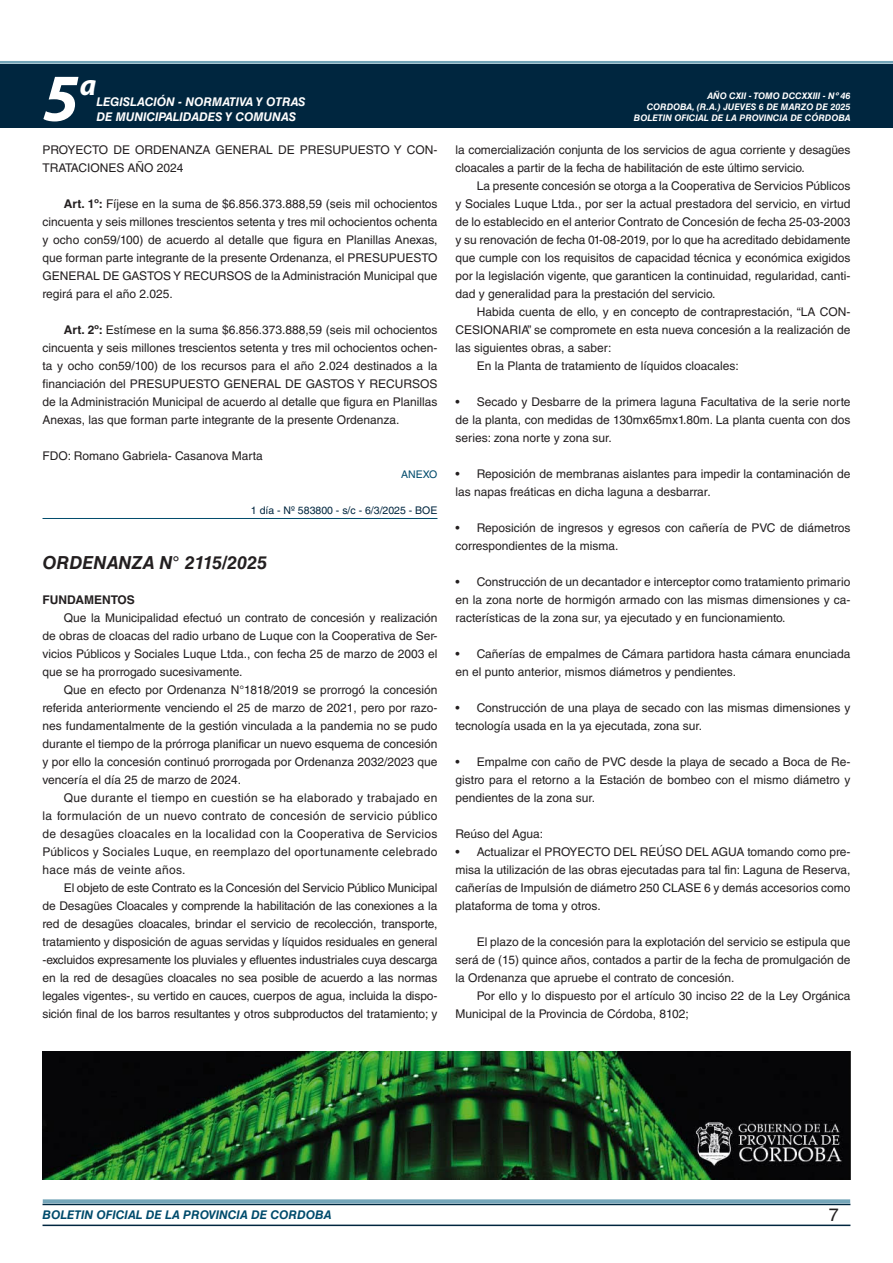
<style>
.page{position:relative;width:893px;height:1263px;background:#fff}
.page>*{position:absolute;margin:0;border:0;box-sizing:border-box;transform-origin:0 0}
.t1{font:italic 700 67.5px "Myriad Pro";color:#fff}
.t2{font:italic 700 30px "Myriad Pro";color:#fff}
.NOMBRE_DE_MINISTERIO{font:italic 700 18px "Helvetica LT Std";color:#231f20}
.t3{font:18px "Helvetica LT Std";color:#231f20}
.TEXTO_BASE{font:12px/18px "Helvetica LT Std";color:#231f20;text-align:justify}
.t4{font:italic 700 12px "Helvetica LT Std";color:#fff}
.t5{font:italic 700 12px "Helvetica LT Std";color:#004b6c}
.TEXTO_BASE-2{font:700 12px "Helvetica LT Std";color:#231f20}
.FECHA_DE_VENCIMIENTO{font:10.5px "Helvetica LT Std";color:#00263f}
.ANEXO{font:10.5px "Helvetica LT Std";color:#004b6c}
.t6{font:italic 700 9px/10.8px "Helvetica LT Std";color:#fff;text-align:right}
.s1{font-weight:700}
</style>
<div class="page">
<div style="left:0;top:61px;width:893px;height:6px;background:#fff;opacity:.75"></div>
<div style="left:0;top:64px;width:893px;height:64px;background:#00263f"></div>
<hr style="left:43px;top:1224px;width:807px;height:2px;background:#00263f">
<div style="left:42px;top:1198px;width:809px;height:8px;background:#fff;opacity:.75"></div>
<hr style="left:43px;top:518px;width:394px;height:1px;background:#004b6c">
<img style="left:43px;top:1051px;width:807px;height:129px">
<h1 class="t1" style="left:43px;top:54px;width:38px">5</h1>
<h2 class="t2" style="left:80px;top:66px;width:18px">a</h2>
<p class="t4" style="left:96px;top:95px;width:211px">LEGISLACIÓN - NORMATIVA Y OTRAS</p>
<p class="t4" style="left:96px;top:109px;width:201px">DE MUNICIPALIDADES Y COMUNAS</p>
<p class="TEXTO_BASE" style="left:43px;top:141px;width:396px">PROYECTO DE ORDENANZA GENERAL DE PRESUPUESTO Y CON-<br>TRATACIONES AÑO 2024</p>
<p class="TEXTO_BASE" style="left:43px;top:195px;width:396px;text-indent:21px"><span class="s1">Art. 1º:</span> Fíjese en la suma de $6.856.373.888,59 (seis mil ochocientos cincuenta y seis millones trescientos setenta y tres mil ochocientos ochenta y ocho con59/100) de acuerdo al detalle que figura en Planillas Anexas, que forman parte integrante de la presente Ordenanza, el PRESUPUESTO GENERAL DE GASTOS Y RECURSOS de la Administración Municipal que regirá para el año 2.025.</p>
<p class="TEXTO_BASE" style="left:43px;top:321px;width:396px;text-indent:21px"><span class="s1">Art. 2º:</span> Estímese en la suma $6.856.373.888,59 (seis mil ochocientos cincuenta y seis millones trescientos setenta y tres mil ochocientos ochen&shy;ta y ocho con59/100) de los recursos para el año 2.024 destinados a la financiación del PRESUPUESTO GENERAL DE GASTOS Y RECURSOS de la Administración Municipal de acuerdo al detalle que figura en Planillas Anexas, las que forman parte integrante de la presente Ordenanza.</p>
<p class="TEXTO_BASE" style="left:43px;top:447px;width:222px">FDO: Romano Gabriela- Casanova Marta</p>
<p class="ANEXO" style="left:401px;top:468px;width:38px">ANEXO</p>
<p class="FECHA_DE_VENCIMIENTO" style="left:251px;top:504px;width:188px">1 día - Nº 583800 - s/c - 6/3/2025 - BOE</p>
<p class="NOMBRE_DE_MINISTERIO" style="left:43px;top:552px;width:226px">ORDENANZA N° 2115/2025</p>
<p class="TEXTO_BASE-2" style="left:43px;top:592px;width:94px">FUNDAMENTOS</p>
<p class="TEXTO_BASE" style="left:43px;top:609px;width:396px;text-indent:21px">Que la Municipalidad efectuó un contrato de concesión y realización de obras de cloacas del radio urbano de Luque con la Cooperativa de Ser&shy;vicios Públicos y Sociales Luque Ltda., con fecha 25 de marzo de 2003 el que se ha prorrogado sucesivamente.</p>
<p class="TEXTO_BASE" style="left:43px;top:681px;width:396px;text-indent:21px">Que en efecto por Ordenanza N°1818/2019 se prorrogó la concesión referida anteriormente venciendo el 25 de marzo de 2021, pero por razo&shy;nes fundamentalmente de la gestión vinculada a la pandemia no se pudo durante el tiempo de la prórroga planificar un nuevo esquema de concesión y por ello la concesión continuó prorrogada por Ordenanza 2032/2023 que vencería el día 25 de marzo de 2024.</p>
<p class="TEXTO_BASE" style="left:43px;top:789px;width:396px;text-indent:21px">Que durante el tiempo en cuestión se ha elaborado y trabajado en la formulación de un nuevo contrato de concesión de servicio público de desagües cloacales en la localidad con la Cooperativa de Servicios Públicos y Sociales Luque, en reemplazo del oportunamente celebrado hace más de veinte años.</p>
<p class="TEXTO_BASE" style="left:43px;top:879px;width:396px;text-indent:21px">El objeto de este Contrato es la Concesión del Servicio Público Municipal de Desagües Cloacales y comprende la habilitación de las conexiones a la red de desagües cloacales, brindar el servicio de recolección, transporte, tratamiento y disposición de aguas servidas y líquidos residuales en general -excluidos expresamente los pluviales y efluentes industriales cuya descarga en la red de desagües cloacales no sea posible de acuerdo a las normas legales vigentes-, su vertido en cauces, cuerpos de agua, incluida la dispo&shy;sición final de los barros resultantes y otros subproductos del tratamiento; y</p>
<p class="t6" style="left:634px;top:91px;width:218px">AÑO CXII - TOMO DCCXXIII - Nº 46<br>CORDOBA, (R.A.) JUEVES 6 DE MARZO DE 2025<br>BOLETIN OFICIAL DE LA PROVINCIA DE CÓRDOBA</p>
<p class="TEXTO_BASE" style="left:455px;top:141px;width:396px">la comercialización conjunta de los servicios de agua corriente y desagües cloacales a partir de la fecha de habilitación de este último servicio.</p>
<p class="TEXTO_BASE" style="left:455px;top:177px;width:396px;text-indent:21px">La presente concesión se otorga a la Cooperativa de Servicios Públicos y Sociales Luque Ltda., por ser la actual prestadora del servicio, en virtud de lo establecido en el anterior Contrato de Concesión de fecha 25-03-2003 y su renovación de fecha 01-08-2019, por lo que ha acreditado debidamente que cumple con los requisitos de capacidad técnica y económica exigidos por la legislación vigente, que garanticen la continuidad, regularidad, canti&shy;dad y generalidad para la prestación del servicio.</p>
<p class="TEXTO_BASE" style="left:455px;top:303px;width:396px;text-indent:21px">Habida cuenta de ello, y en concepto de contraprestación, “LA CON-CESIONARIA” se compromete en esta nueva concesión a la realización de las siguientes obras, a saber:</p>
<p class="TEXTO_BASE" style="left:477px;top:357px;width:264px">En la Planta de tratamiento de líquidos cloacales:</p>
<p class="TEXTO_BASE" style="left:455px;top:393px;width:396px">• Secado y Desbarre de la primera laguna Facultativa de la serie norte de la planta, con medidas de 130mx65mx1.80m. La planta cuenta con dos series: zona norte y zona sur.</p>
<p class="TEXTO_BASE" style="left:455px;top:465px;width:396px">• Reposición de membranas aislantes para impedir la contaminación de las napas freáticas en dicha laguna a desbarrar.</p>
<p class="TEXTO_BASE" style="left:455px;top:519px;width:396px">• Reposición de ingresos y egresos con cañería de PVC de diámetros correspondientes de la misma.</p>
<p class="TEXTO_BASE" style="left:455px;top:573px;width:396px">• Construcción de un decantador e interceptor como tratamiento primario en la zona norte de hormigón armado con las mismas dimensiones y ca&shy;racterísticas de la zona sur, ya ejecutado y en funcionamiento.</p>
<p class="TEXTO_BASE" style="left:455px;top:645px;width:396px">• Cañerías de empalmes de Cámara partidora hasta cámara enunciada en el punto anterior, mismos diámetros y pendientes.</p>
<p class="TEXTO_BASE" style="left:455px;top:699px;width:396px">• Construcción de una playa de secado con las mismas dimensiones y tecnología usada en la ya ejecutada, zona sur.</p>
<p class="TEXTO_BASE" style="left:455px;top:753px;width:396px">• Empalme con caño de PVC desde la playa de secado a Boca de Re&shy;gistro para el retorno a la Estación de bombeo con el mismo diámetro y pendientes de la zona sur.</p>
<p class="TEXTO_BASE" style="left:455px;top:825px;width:89px">Reúso del Agua:</p>
<p class="TEXTO_BASE" style="left:455px;top:843px;width:396px">• Actualizar el PROYECTO DEL REÚSO DEL AGUA tomando como pre&shy;misa la utilización de las obras ejecutadas para tal fin: Laguna de Reserva, cañerías de Impulsión de diámetro 250 CLASE 6 y demás accesorios como plataforma de toma y otros.</p>
<p class="TEXTO_BASE" style="left:455px;top:933px;width:396px;text-indent:21px">El plazo de la concesión para la explotación del servicio se estipula que será de (15) quince años, contados a partir de la fecha de promulgación de la Ordenanza que apruebe el contrato de concesión.</p>
<p class="TEXTO_BASE" style="left:455px;top:987px;width:396px;text-indent:21px">Por ello y lo dispuesto por el artículo 30 inciso 22 de la Ley Orgánica<br>Municipal de la Provincia de Córdoba, 8102;</p>
<p class="t5" style="left:43px;top:1208px;width:290px">BOLETIN OFICIAL DE LA PROVINCIA DE CORDOBA</p>
<h3 class="t3" style="left:829px;top:1204px;width:12px">7</h3>
</div>
